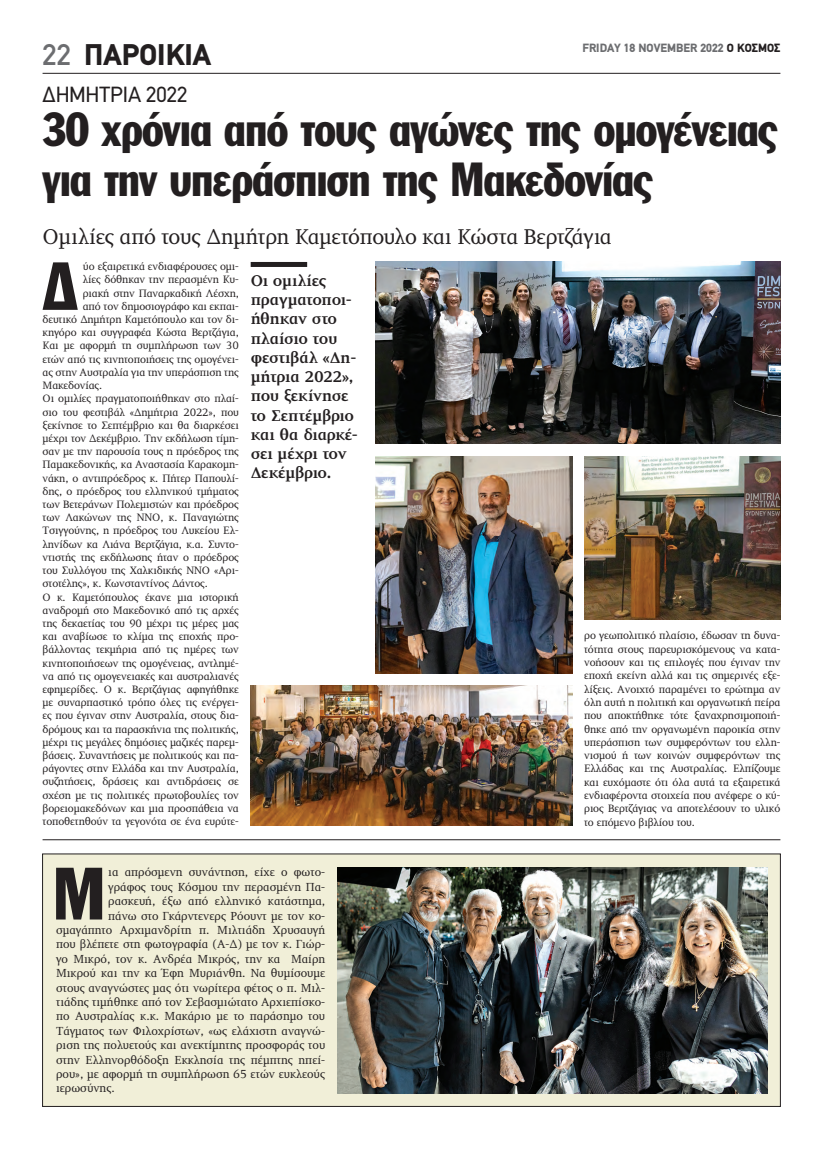
<style>
.page{position:relative;width:823px;height:1149px;background:#fff}
.page>*{position:absolute;margin:0;border:0;box-sizing:border-box;transform-origin:0 0}
.t1{font:72.7px "Franklin Gothic Greek Cond";color:#231f20}
.t2{font:66.6px "Franklin Gothic Greek Cond";color:#231f20}
.t3{font:47px/49px "Franklin Gothic Greek Cond";letter-spacing:-.02em;color:#231f20}
.t4{font:900 30px "PF Din Text";color:#231f20}
.t5{font:22px "PF Diplomat";letter-spacing:-.015em;color:#231f20}
.t6{font:22px "PF Din Text";color:#231f20}
.t7{font:700 16px/19.2px "PF Diplomat";letter-spacing:-.015em;color:#231f20}
.t8{font:12px "PF Diplomat";color:#231f20}
.t9{font:900 12px "PF Din Text";color:#6c6d70}
.t10{font:11px/13.3px "PF Diplomat";letter-spacing:-.01em;color:#231f20;text-align:justify}
.s1{font-weight:500;color:#6c6d70}
.s2{color:#231f20}
</style>
<div class="page">
<hr style="left:43px;top:73px;width:737px;height:1px;background:#231f20">
<div style="left:43px;top:853px;width:736px;height:253px;background:#f1efd8"></div>
<div style="left:250px;top:262px;width:57px;height:5px;background:#231f20"></div>
<img style="left:375px;top:262px;width:404px;height:182px">
<hr style="left:43px;top:839px;width:737px;height:1px;background:#231f20">
<img style="left:337px;top:867px;width:430px;height:226px">
<img style="left:375px;top:456px;width:196px;height:217px">
<img style="left:250px;top:685px;width:321px;height:140px">
<img style="left:584px;top:456px;width:196px;height:163px">
<h3 class="t4" style="left:43px;top:37px;width:196px"><span class="s1">22</span> ΔΙΑΦΗΜΙΣΗ</h3>
<p class="t9" style="left:582px;top:40px;width:199px">FRIDAY 18 NOVEMBER 2022 <span class="s2">Ο ΚΟΣΜΟΣ</span></p>
<h3 class="t4" style="left:84px;top:37px;width:128px">ΠΑΡΟΙΚΙΑ</h3>
<h3 class="t6" style="left:43px;top:82px;width:146px">ΔΗΜΗΤΡΙΑ 2022</h3>
<h3 class="t3" style="left:43px;top:105px;width:737px">30 χρόνια από τους αγώνες της ομογένειας για την υπεράσπιση της Μακεδονίας</h3>
<h3 class="t5" style="left:43px;top:225px;width:570px">Ομιλίες από τους Δημήτρη Καμετόπουλο και Κώστα Βερτζάγια</h3>
<h2 class="t2" style="left:43px;top:248px;width:35px">Δ</h2>
<p class="t10" style="left:83px;top:260px;width:157px">ύο εξαιρετικά ενδιαφέρουσες ομι-</p>
<p class="t10" style="left:83px;top:273px;width:157px">λίες δόθηκαν την περασμένη Κυ-</p>
<p class="t10" style="left:83px;top:286px;width:157px">ριακή στην Παναρκαδική Λέσχη,</p>
<p class="t10" style="left:83px;top:300px;width:157px">από τον δημοσιογράφο και εκπαι-</p>
<p class="t10" style="left:43px;top:313px;width:198px">δευτικό Δημήτρη Καμετόπουλο και τον δι-</p>
<p class="t10" style="left:43px;top:326px;width:198px">κηγόρο και συγγραφέα Κώστα Βερτζάγια,</p>
<p class="t10" style="left:43px;top:339px;width:198px">Και με αφορμή τη συμπλήρωση των 30</p>
<p class="t10" style="left:43px;top:352px;width:198px">ετών από τις κινητοποιήσεις της ομογένει-</p>
<p class="t10" style="left:43px;top:366px;width:198px">ας στην Αυστραλία για την υπεράσπιση της</p>
<p class="t10" style="left:43px;top:379px;width:61px">Μακεδονίας.</p>
<p class="t10" style="left:43px;top:392px;width:198px">Οι ομιλίες πραγματοποιήθηκαν στο πλαί-</p>
<p class="t10" style="left:43px;top:405px;width:198px">σιο του φεστιβάλ «Δημήτρια 2022», που</p>
<p class="t10" style="left:43px;top:418px;width:198px">ξεκίνησε το Σεπτέμβριο και θα διαρκέσει</p>
<p class="t10" style="left:43px;top:432px;width:198px">μέχρι τον Δεκέμβριο. Την εκδήλωση τίμη-</p>
<p class="t10" style="left:43px;top:445px;width:198px">σαν με την παρουσία τους η πρόεδρος της</p>
<p class="t10" style="left:43px;top:458px;width:198px">Παμακεδονικής, κα Αναστασία Καρακομη-</p>
<p class="t10" style="left:43px;top:471px;width:198px">νάκη, ο αντιπρόεδρος κ. Πήτερ Παπουλί-</p>
<p class="t10" style="left:43px;top:484px;width:198px">δης, ο πρόεδρος του ελληνικού τμήματος</p>
<p class="t10" style="left:43px;top:498px;width:198px">των Βετεράνων Πολεμιστών και πρόεδρος</p>
<p class="t10" style="left:43px;top:511px;width:198px">των Λακώνων της ΝΝΟ, κ. Παναγιώτης</p>
<p class="t10" style="left:43px;top:524px;width:198px">Τσιγγούνης, η πρόεδρος του Λυκείου Ελ-</p>
<p class="t10" style="left:43px;top:537px;width:198px">ληνίδων κα Λιάνα Βερτζάγια, κ.α. Συντο-</p>
<p class="t10" style="left:43px;top:550px;width:198px">ντιστής της εκδήλωσης ήταν ο πρόεδρος</p>
<p class="t10" style="left:43px;top:564px;width:198px">του Συλλόγου της Χαλκιδικής ΝΝΟ «Αρι-</p>
<p class="t10" style="left:43px;top:577px;width:167px">στοτέλης», κ. Κωνσταντίνος Δάντος.</p>
<p class="t10" style="left:43px;top:590px;width:198px">Ο κ. Καμετόπουλος έκανε μια ιστορική</p>
<p class="t10" style="left:43px;top:603px;width:198px">αναδρομή στο Μακεδονικό από τις αρχές</p>
<p class="t10" style="left:43px;top:616px;width:198px">της δεκαετίας του 90 μέχρι τις μέρες μας</p>
<p class="t10" style="left:43px;top:630px;width:198px">και αναβίωσε το κλίμα της εποχής προ-</p>
<p class="t10" style="left:43px;top:643px;width:198px">βάλλοντας τεκμήρια από τις ημέρες των</p>
<p class="t10" style="left:43px;top:656px;width:198px">κινητοποιήσεων της ομογένειας, αντλημέ-</p>
<p class="t10" style="left:43px;top:669px;width:198px">να από τις ομογενειακές και αυστραλιανές</p>
<p class="t10" style="left:43px;top:682px;width:198px">εφημερίδες. Ο κ. Βερτζάγιας αφηγήθηκε</p>
<p class="t10" style="left:43px;top:696px;width:198px">με συναρπαστικό τρόπο όλες τις ενέργει-</p>
<p class="t10" style="left:43px;top:709px;width:198px">ες που έγιναν στην Αυστραλία, στους δια-</p>
<p class="t10" style="left:43px;top:722px;width:198px">δρόμους και τα παρασκήνια της πολιτικής,</p>
<p class="t10" style="left:43px;top:735px;width:198px">μέχρι τις μεγάλες δημόσιες μαζικές παρεμ-</p>
<p class="t10" style="left:43px;top:748px;width:198px">βάσεις. Συναντήσεις με πολιτικούς και πα-</p>
<p class="t10" style="left:43px;top:762px;width:198px">ράγοντες στην Ελλάδα και την Αυστραλία,</p>
<p class="t10" style="left:43px;top:775px;width:198px">συζητήσεις, δράσεις και αντιδράσεις σε</p>
<p class="t10" style="left:43px;top:788px;width:198px">σχέση με τις πολιτικές πρωτοβουλίες τον</p>
<p class="t10" style="left:43px;top:801px;width:198px">βορειομακεδόνων και μια προσπάθεια να</p>
<p class="t10" style="left:43px;top:814px;width:198px">τοποθετηθούν τα γεγονότα σε ένα ευρύτε-</p>
<h3 class="t7" style="left:250px;top:271px;width:109px">Οι ομιλίες πραγματοποι&shy;ήθηκαν στο πλαίσιο του φεστιβάλ «Δη&shy;μήτρια 2022», που ξεκίνησε το Σεπτέμβριο και θα διαρκέ&shy;σει μέχρι τον<br>Δεκέμβριο.</h3>
<h1 class="t1" style="left:53px;top:852px;width:54px">Μ</h1>
<p class="t8" style="left:108px;top:865px;width:218px">ια απρόσμενη συνάντηση, είχε ο φωτο-</p>
<p class="t8" style="left:108px;top:880px;width:218px">γράφος τους Κόσμου την περασμένη Πα-</p>
<p class="t8" style="left:108px;top:894px;width:218px">ρασκευή, έξω από ελληνικό κατάστημα,</p>
<p class="t8" style="left:108px;top:909px;width:218px">πάνω στο Γκάρντενερς Ρόουντ με τον κο-</p>
<p class="t8" style="left:56px;top:923px;width:270px">σμαγάπητο Αρχιμανδρίτη π. Μιλτιάδη Χρυσαυγή</p>
<p class="t8" style="left:56px;top:937px;width:270px">που βλέπετε στη φωτογραφία (Α-Δ) με τον κ. Γιώρ-</p>
<p class="t8" style="left:56px;top:952px;width:270px">γο Μικρό, τον κ. Ανδρέα Μικρός, την κα Μαίρη</p>
<p class="t8" style="left:56px;top:966px;width:270px">Μικρού και την κα Έφη Μυριάνθη. Να θυμίσουμε</p>
<p class="t8" style="left:56px;top:981px;width:270px">στους αναγνώστες μας ότι νωρίτερα φέτος ο π. Μιλ-</p>
<p class="t8" style="left:56px;top:995px;width:270px">τιάδης τιμήθηκε από τον Σεβασμιώτατο Αρχιεπίσκο-</p>
<p class="t8" style="left:56px;top:1009px;width:270px">πο Αυστραλίας κ.κ. Μακάριο με το παράσημο του</p>
<p class="t8" style="left:56px;top:1024px;width:270px">Τάγματος των Φιλοχρίστων, «ως ελάχιστη αναγνώ-</p>
<p class="t8" style="left:56px;top:1038px;width:270px">ριση της πολυετούς και ανεκτίμητης προσφοράς του</p>
<p class="t8" style="left:56px;top:1053px;width:270px">στην Ελληνορθόδοξη Εκκλησία της πέμπτης ηπεί-</p>
<p class="t8" style="left:56px;top:1067px;width:270px">ρου», με αφορμή τη συμπλήρωση 65 ετών ευκλεούς</p>
<p class="t8" style="left:56px;top:1081px;width:60px">ιερωσύνης.</p>
<p class="t10" style="left:583px;top:629px;width:198px">ρο γεωπολιτικό πλαίσιο, έδωσαν τη δυνα&shy;τότητα στους παρευρισκόμενους να κατα&shy;νοήσουν και τις επιλογές που έγιναν την εποχή εκείνη αλλά και τις σημερινές εξε&shy;λίξεις. Ανοιχτό παραμένει το ερώτημα αν όλη αυτή η πολιτική και οργανωτική πείρα που αποκτήθηκε τότε ξαναχρησιμοποιή&shy;θηκε από την οργανωμένη παροικία στην υπεράσπιση των συμφερόντων του ελλη&shy;νισμού ή των κοινών συμφερόντων της Ελλάδας και της Αυστραλίας. Ελπίζουμε και ευχόμαστε ότι όλα αυτά τα εξαιρετικά ενδιαφέροντα στοιχεία που ανέφερε ο κύ&shy;ριος Βερτζάγιας να αποτελέσουν το υλικό το επόμενο βιβλίου του.</p>
</div>
